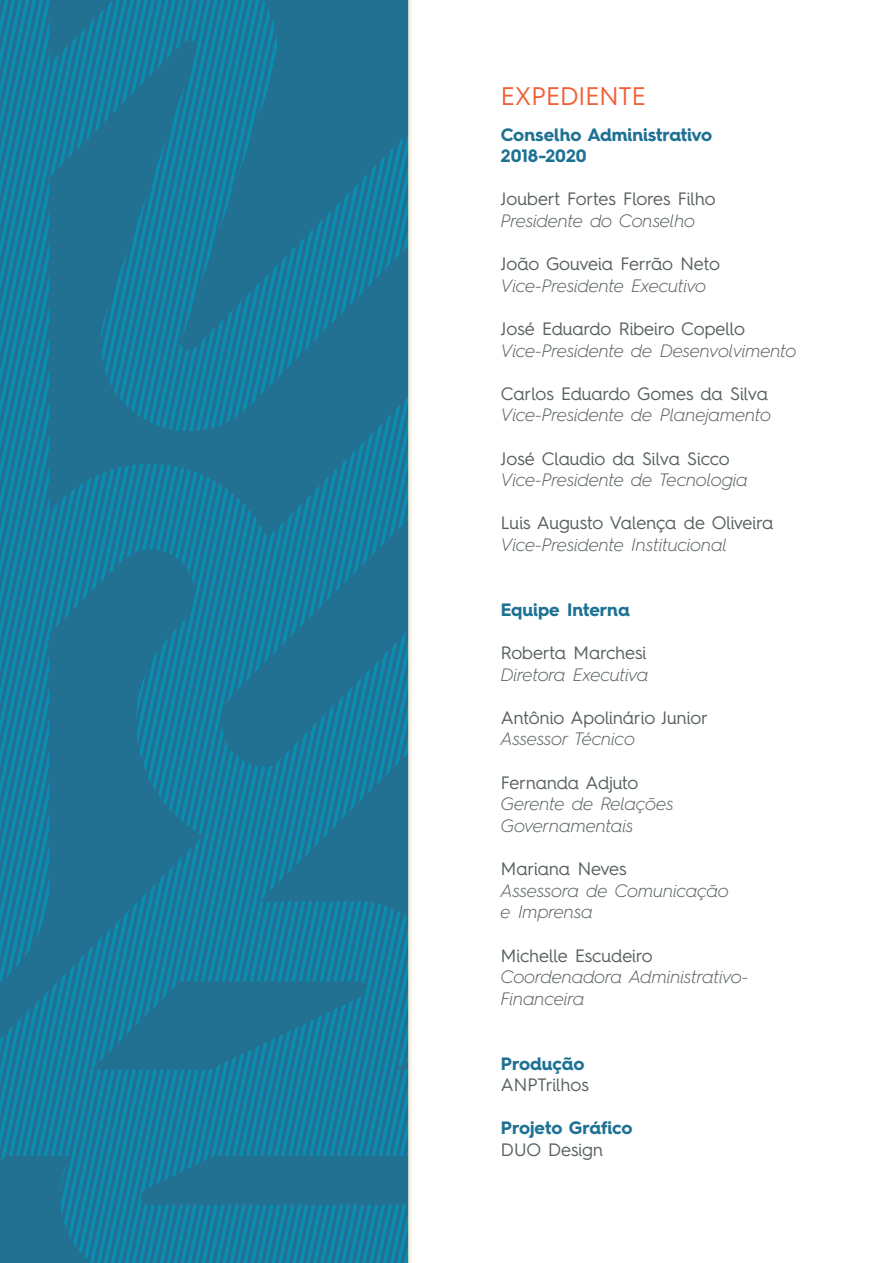
<style>
.page{position:relative;width:893px;height:1263px;background:#fff}
.page>*{position:absolute;margin:0;border:0;box-sizing:border-box;transform-origin:0 0}
.t1{font:25.5px "Hurme Geometric Sans 4";color:#f16037}
.t2{font:italic 300 18px/21.6px "Hurme Geometric Sans 4";letter-spacing:-.005em;color:#586160}
.t3{font:18px "Hurme Geometric Sans 4";color:#586160}
.t4{font:700 18px/21.6px "Hurme Geometric Sans 4";color:#1e7193}
</style>
<div class="page">
<svg style="left:400px;top:0;width:7px;height:1263px;background:#1c7799"></svg>
<svg style="left:393px;top:0;width:7px;height:1263px;background:#1c7899"></svg>
<svg style="left:386px;top:0;width:7px;height:1263px;background:#1c789a"></svg>
<svg style="left:379px;top:0;width:7px;height:1263px;background:#1c789a"></svg>
<svg style="left:372px;top:0;width:7px;height:1263px;background:#1c789a"></svg>
<svg style="left:365px;top:0;width:7px;height:1263px;background:#1c789a"></svg>
<svg style="left:358px;top:0;width:7px;height:1263px;background:#1c7799"></svg>
<svg style="left:351px;top:0;width:7px;height:1263px;background:#1c7799"></svg>
<svg style="left:344px;top:0;width:7px;height:1263px;background:#1c7799"></svg>
<svg style="left:337px;top:0;width:7px;height:1263px;background:#1c7799"></svg>
<svg style="left:330px;top:0;width:7px;height:1263px;background:#1c7799"></svg>
<svg style="left:323px;top:0;width:7px;height:1263px;background:#1c7799"></svg>
<svg style="left:316px;top:0;width:7px;height:1263px;background:#1c7799"></svg>
<svg style="left:309px;top:0;width:7px;height:1263px;background:#1d7799"></svg>
<svg style="left:302px;top:0;width:7px;height:1263px;background:#1d7799"></svg>
<svg style="left:295px;top:0;width:7px;height:1263px;background:#1d7799"></svg>
<svg style="left:288px;top:0;width:7px;height:1263px;background:#1d7799"></svg>
<svg style="left:281px;top:0;width:7px;height:1263px;background:#1d7799"></svg>
<svg style="left:274px;top:0;width:7px;height:1263px;background:#1d7799"></svg>
<svg style="left:268px;top:0;width:6px;height:1263px;background:#1c789a"></svg>
<svg style="left:261px;top:0;width:7px;height:1263px;background:#1c789a"></svg>
<svg style="left:254px;top:0;width:7px;height:1263px;background:#1b799b"></svg>
<svg style="left:247px;top:0;width:7px;height:1263px;background:#1b799b"></svg>
<svg style="left:240px;top:0;width:7px;height:1263px;background:#1b799c"></svg>
<svg style="left:233px;top:0;width:7px;height:1263px;background:#1a7a9c"></svg>
<svg style="left:226px;top:0;width:7px;height:1263px;background:#1a7a9d"></svg>
<svg style="left:219px;top:0;width:7px;height:1263px;background:#1a7b9d"></svg>
<svg style="left:212px;top:0;width:7px;height:1263px;background:#197b9d"></svg>
<svg style="left:205px;top:0;width:7px;height:1263px;background:#197b9e"></svg>
<svg style="left:198px;top:0;width:7px;height:1263px;background:#197b9e"></svg>
<svg style="left:191px;top:0;width:7px;height:1263px;background:#197b9e"></svg>
<svg style="left:184px;top:0;width:7px;height:1263px;background:#197b9d"></svg>
<svg style="left:177px;top:0;width:7px;height:1263px;background:#1a7b9d"></svg>
<svg style="left:170px;top:0;width:7px;height:1263px;background:#1a7a9d"></svg>
<svg style="left:163px;top:0;width:7px;height:1263px;background:#1a7a9c"></svg>
<svg style="left:156px;top:0;width:7px;height:1263px;background:#1a7a9c"></svg>
<svg style="left:149px;top:0;width:7px;height:1263px;background:#1b799c"></svg>
<svg style="left:142px;top:0;width:7px;height:1263px;background:#1b799b"></svg>
<svg style="left:135px;top:0;width:7px;height:1263px;background:#1c789a"></svg>
<svg style="left:128px;top:0;width:7px;height:1263px;background:#1c789a"></svg>
<svg style="left:121px;top:0;width:7px;height:1263px;background:#1c7799"></svg>
<svg style="left:114px;top:0;width:7px;height:1263px;background:#1c7799"></svg>
<svg style="left:107px;top:0;width:7px;height:1263px;background:#1d7799"></svg>
<svg style="left:100px;top:0;width:7px;height:1263px;background:#1d7798"></svg>
<svg style="left:93px;top:0;width:7px;height:1263px;background:#1d7698"></svg>
<svg style="left:86px;top:0;width:7px;height:1263px;background:#1d7698"></svg>
<svg style="left:79px;top:0;width:7px;height:1263px;background:#1e7698"></svg>
<svg style="left:72px;top:0;width:7px;height:1263px;background:#1e7698"></svg>
<svg style="left:65px;top:0;width:7px;height:1263px;background:#1e7697"></svg>
<svg style="left:58px;top:0;width:7px;height:1263px;background:#1e7597"></svg>
<svg style="left:51px;top:0;width:7px;height:1263px;background:#1f7596"></svg>
<svg style="left:44px;top:0;width:7px;height:1263px;background:#1a7a9d"></svg>
<svg style="left:37px;top:0;width:7px;height:1263px;background:#187c9f"></svg>
<svg style="left:30px;top:0;width:7px;height:1263px;background:#187c9f"></svg>
<svg style="left:0;top:0;width:30px;height:1263px;background:#187c9f"></svg>
<svg style="left:408px;top:0;width:3px;height:1263px;background:#e5e7d8"></svg>
<h1 class="t1" style="left:501px;top:78px;width:146px">EXPEDIENTE</h1>
<p class="t4" style="left:501px;top:123px;width:213px">Conselho Administrativo<br>2018-2020</p>
<p class="t3" style="left:501px;top:186px;width:216px">Joubert Fortes Flores Filho</p>
<p class="t2" style="left:501px;top:210px;width:196px">Presidente do Conselho</p>
<p class="t3" style="left:501px;top:251px;width:221px">João Gouveia Ferrão Neto</p>
<p class="t2" style="left:501px;top:274px;width:207px">Vice-Presidente Executivo</p>
<p class="t3" style="left:501px;top:316px;width:246px">José Eduardo Ribeiro Copello</p>
<p class="t2" style="left:501px;top:339px;width:297px">Vice-Presidente de Desenvolvimento</p>
<p class="t3" style="left:501px;top:381px;width:269px">Carlos Eduardo Gomes da Silva</p>
<p class="t2" style="left:501px;top:404px;width:272px">Vice-Presidente de Planejamento</p>
<p class="t3" style="left:501px;top:446px;width:230px">José Claudio da Silva Sicco</p>
<p class="t2" style="left:501px;top:469px;width:249px">Vice-Presidente de Tecnologia</p>
<p class="t3" style="left:501px;top:510px;width:274px">Luis Augusto Valença de Oliveira</p>
<p class="t2" style="left:501px;top:534px;width:228px">Vice-Presidente Institucional</p>
<p class="t4" style="left:501px;top:598px;width:130px">Equipe Interna</p>
<p class="t3" style="left:501px;top:640px;width:147px">Roberta Marchesi</p>
<p class="t2" style="left:501px;top:663px;width:149px">Diretora Executiva</p>
<p class="t3" style="left:501px;top:705px;width:208px">Antônio Apolinário Junior</p>
<p class="t2" style="left:501px;top:728px;width:136px">Assessor Técnico</p>
<p class="t3" style="left:501px;top:770px;width:139px">Fernanda Adjuto</p>
<p class="t2" style="left:501px;top:793px;width:174px">Gerente de Relações<br>Governamentais</p>
<p class="t3" style="left:501px;top:856px;width:127px">Mariana Neves</p>
<p class="t2" style="left:501px;top:879px;width:229px">Assessora de Comunicação e Imprensa</p>
<p class="t3" style="left:501px;top:942px;width:153px">Michelle Escudeiro</p>
<p class="t2" style="left:501px;top:966px;width:249px">Coordenadora Administrativo-<br>Financeira</p>
<p class="t4" style="left:501px;top:1052px;width:85px">Produção</p>
<p class="t3" style="left:501px;top:1072px;width:90px">ANPTrilhos</p>
<p class="t4" style="left:501px;top:1117px;width:133px">Projeto Gráfico</p>
<p class="t3" style="left:501px;top:1137px;width:104px">DUO Design</p>
</div>
